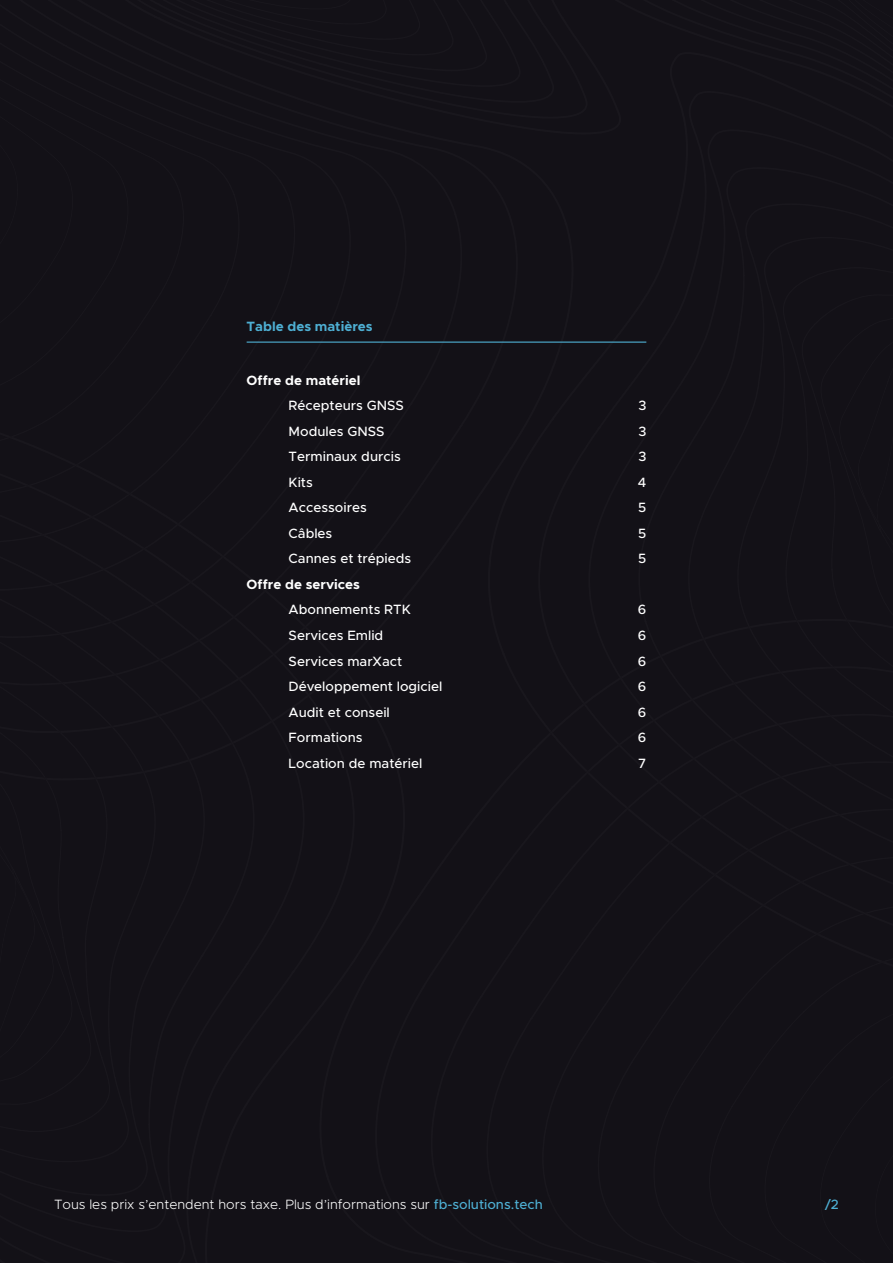
<style>
.page{position:relative;width:893px;height:1263px;background:#fff}
.page>*{position:absolute;margin:0;border:0;box-sizing:border-box;transform-origin:0 0}
.t1{font:500 13.5px "Metropolis";color:#fff}
.t2{font:300 13.5px "Metropolis";color:#fff}
.t3{font:700 13.5px "Metropolis";color:#fff}
.t4{font:700 13.5px "Metropolis";color:#4eafd3}
.t5{font:500 13.5px "Metropolis";color:#4eafd3}
.s1{font-weight:500;color:#4eafd3}
</style>
<div class="page">
<div style="left:305px;top:780px;width:14px;height:483px;background:#131117"></div>
<div style="left:0;top:780px;width:305px;height:483px;background:#131117"></div>
<div style="left:0;top:780px;width:255px;height:452px;background:#131117"></div>
<div style="left:0;top:780px;width:205px;height:416px;background:#131117"></div>
<div style="left:0;top:780px;width:156px;height:382px;background:#131117"></div>
<div style="left:319px;top:780px;width:56px;height:483px;background:#131117"></div>
<div style="left:375px;top:780px;width:56px;height:483px;background:#131117"></div>
<div style="left:431px;top:780px;width:55px;height:483px;background:#131117"></div>
<div style="left:486px;top:780px;width:56px;height:483px;background:#131117"></div>
<div style="left:653px;top:969px;width:56px;height:42px;background:#131117"></div>
<div style="left:709px;top:969px;width:184px;height:42px;background:#131117"></div>
<div style="left:542px;top:1011px;width:351px;height:252px;background:#131117"></div>
<div style="left:610px;top:0;width:283px;height:52px;background:#131117"></div>
<div style="left:488px;top:52px;width:405px;height:917px;background:#131117"></div>
<div style="left:538px;top:91px;width:355px;height:837px;background:#131117"></div>
<div style="left:588px;top:129px;width:305px;height:758px;background:#131117"></div>
<div style="left:588px;top:580px;width:34px;height:99px;background:#131117"></div>
<div style="left:638px;top:167px;width:255px;height:679px;background:#131117"></div>
<div style="left:688px;top:203px;width:205px;height:601px;background:#131117"></div>
<div style="left:737px;top:237px;width:156px;height:524px;background:#131117"></div>
<div style="left:783px;top:267px;width:110px;height:450px;background:#131117"></div>
<div style="left:796px;top:294px;width:97px;height:378px;background:#131117"></div>
<div style="left:114px;top:0;width:460px;height:780px;background:#131117"></div>
<div style="left:0;top:495px;width:518px;height:238px;background:#131117"></div>
<div style="left:0;top:726px;width:114px;height:406px;background:#131117"></div>
<div style="left:0;top:495px;width:462px;height:190px;background:#131117"></div>
<svg style="left:197px;top:639px;width:4px;height:3px"></svg>
<svg style="left:113px;top:673px;width:4px;height:3px"></svg>
<div style="left:0;top:495px;width:407px;height:143px;background:#131117"></div>
<div style="left:0;top:495px;width:351px;height:96px;background:#131117"></div>
<svg style="left:0;top:583px;width:56px;height:8px"></svg>
<div style="left:0;top:495px;width:295px;height:48px;background:#131117"></div>
<div style="left:0;top:0;width:554px;height:495px;background:#131117"></div>
<hr style="left:247px;top:342px;width:399px;height:1px;background:#4eafd3">
<p class="t4" style="left:247px;top:317px;width:128px">Table des matières</p>
<p class="t3" style="left:247px;top:372px;width:115px">Offre de matériel</p>
<p class="t1" style="left:289px;top:397px;width:117px">Récepteurs GNSS</p>
<p class="t1" style="left:638px;top:397px;width:10px">3</p>
<p class="t1" style="left:289px;top:423px;width:97px">Modules GNSS</p>
<p class="t1" style="left:638px;top:423px;width:10px">3</p>
<p class="t1" style="left:289px;top:448px;width:114px">Terminaux durcis</p>
<p class="t1" style="left:638px;top:448px;width:10px">3</p>
<p class="t1" style="left:289px;top:474px;width:26px">Kits</p>
<p class="t1" style="left:638px;top:474px;width:10px">4</p>
<p class="t1" style="left:289px;top:499px;width:80px">Accessoires</p>
<p class="t1" style="left:638px;top:499px;width:10px">5</p>
<p class="t1" style="left:289px;top:525px;width:45px">Câbles</p>
<p class="t1" style="left:638px;top:525px;width:10px">5</p>
<p class="t1" style="left:289px;top:550px;width:124px">Cannes et trépieds</p>
<p class="t1" style="left:638px;top:550px;width:10px">5</p>
<p class="t3" style="left:247px;top:576px;width:115px">Offre de services</p>
<p class="t1" style="left:289px;top:601px;width:124px">Abonnements RTK</p>
<p class="t1" style="left:638px;top:601px;width:10px">6</p>
<p class="t1" style="left:289px;top:627px;width:96px">Services Emlid</p>
<p class="t1" style="left:638px;top:627px;width:10px">6</p>
<p class="t1" style="left:289px;top:652px;width:115px">Services marXact</p>
<p class="t1" style="left:638px;top:652px;width:10px">6</p>
<p class="t1" style="left:289px;top:678px;width:155px">Développement logiciel</p>
<p class="t1" style="left:638px;top:678px;width:10px">6</p>
<p class="t1" style="left:289px;top:703px;width:103px">Audit et conseil</p>
<p class="t1" style="left:638px;top:703px;width:10px">6</p>
<p class="t1" style="left:289px;top:729px;width:75px">Formations</p>
<p class="t1" style="left:638px;top:729px;width:10px">6</p>
<p class="t1" style="left:289px;top:754px;width:135px">Location de matériel</p>
<p class="t1" style="left:638px;top:754px;width:10px">7</p>
<p class="t2" style="left:54px;top:1196px;width:490px">Tous les prix s’entendent hors taxe. Plus d’informations sur <span class="s1">fb-solutions.tech</span></p>
<p class="t5" style="left:825px;top:1196px;width:15px">/2</p>
</div>
